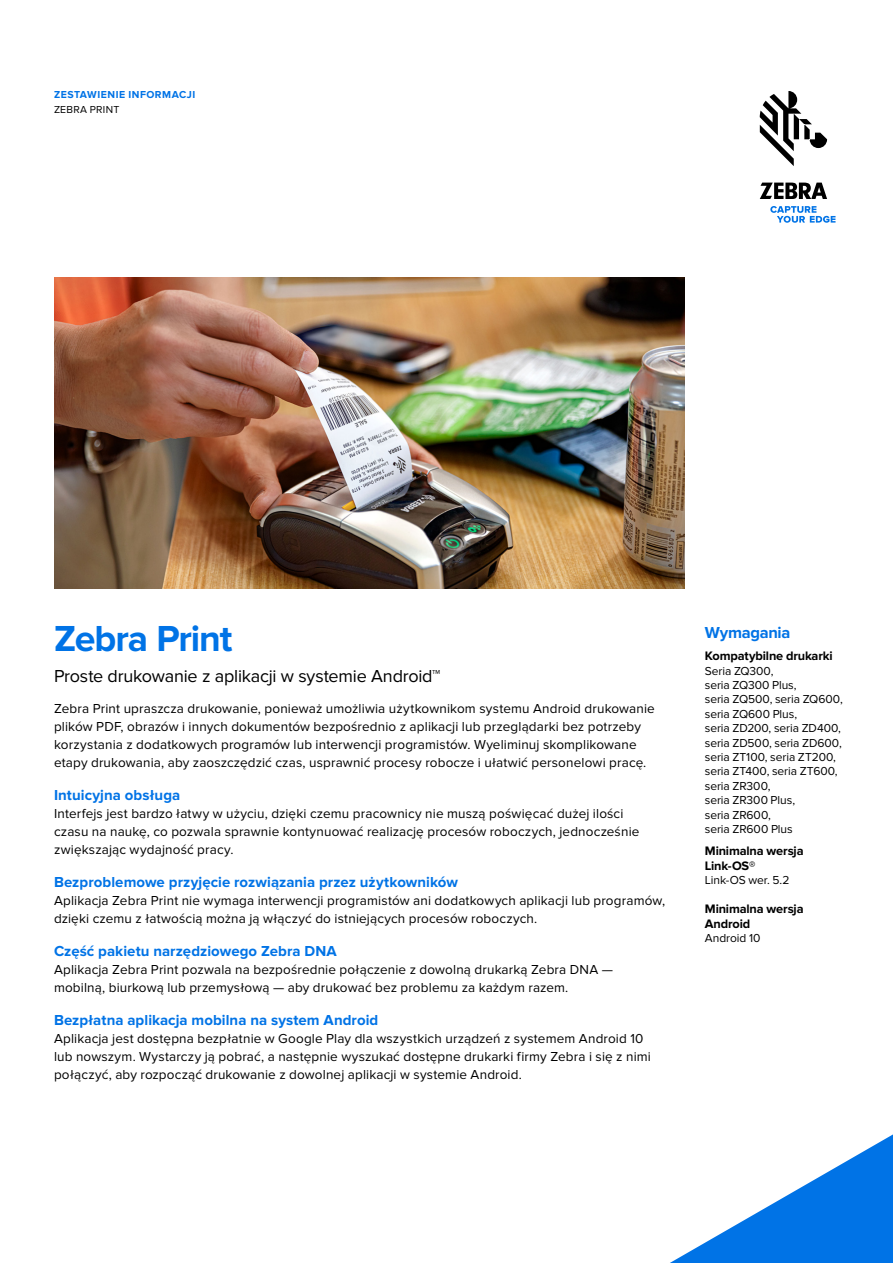
<style>
.page{position:relative;width:893px;height:1263px;background:#fff}
.page>*{position:absolute;margin:0;border:0;box-sizing:border-box;transform-origin:0 0}
.Heading-1-Cover{font:700 37.5px "Proxima Nova";letter-spacing:-.03em;color:#0073e6}
.Subhead-1-Cover{font:18px "Proxima Nova";letter-spacing:-.01em;color:#000}
.Body{font:700 16.5px "Proxima Nova";letter-spacing:-.02em;color:#0073e6}
.Subhead-3{font:700 15px "Proxima Nova";letter-spacing:.005em;color:#0073e6}
.Body-2{font:13.5px/18px "Proxima Nova";letter-spacing:.01em;color:#000}
.Body-3{font:700 12.75px/15px "Proxima Nova";letter-spacing:-.01em;color:#000}
.Body-4{font:12px/14.4px "Proxima Nova";letter-spacing:-.005em;color:#000}
.Collateral_Type{font:700 10.5px "Proxima Nova";letter-spacing:.045em;color:#0073e6}
.t1{font:10.5px "Proxima Nova";letter-spacing:.025em;color:#000}
.s1{font-weight:700}
</style>
<div class="page">
<svg style="left:760px;top:91px;width:67px;height:108px"></svg>
<svg style="left:770px;top:206px;width:65px;height:17px"></svg>
<img style="left:54px;top:277px;width:630px;height:311px">
<svg style="left:670px;top:1134px;width:223px;height:129px"></svg>
<p class="Collateral_Type" style="left:54px;top:89px;width:143px">ZESTAWIENIE INFORMACJI</p>
<p class="t1" style="left:54px;top:103px;width:67px">ZEBRA PRINT</p>
<p class="Heading-1-Cover" style="left:54px;top:617px;width:180px">Zebra Print</p>
<p class="Subhead-1-Cover" style="left:54px;top:665px;width:388px">Proste drukowanie z aplikacji w systemie Android<span class="s1">™</span></p>
<p class="Body-2" style="left:54px;top:700px;width:602px">Zebra Print upraszcza drukowanie, ponieważ umożliwia użytkownikom systemu Android drukowanie plików PDF, obrazów i innych dokumentów bezpośrednio z aplikacji lub przeglądarki bez potrzeby korzystania z dodatkowych programów lub interwencji programistów. Wyeliminuj skomplikowane etapy drukowania, aby zaoszczędzić czas, usprawnić procesy robocze i ułatwić personelowi pracę.</p>
<p class="Subhead-3" style="left:54px;top:787px;width:128px">Intuicyjna obsługa</p>
<p class="Body-2" style="left:54px;top:805px;width:587px">Interfejs jest bardzo łatwy w użyciu, dzięki czemu pracownicy nie muszą poświęcać dużej ilości czasu na naukę, co pozwala sprawnie kontynuować realizację procesów roboczych, jednocześnie zwiększając wydajność pracy.</p>
<p class="Subhead-3" style="left:54px;top:874px;width:406px">Bezproblemowe przyjęcie rozwiązania przez użytkowników</p>
<p class="Body-2" style="left:54px;top:892px;width:613px">Aplikacja Zebra Print nie wymaga interwencji programistów ani dodatkowych aplikacji lub programów, dzięki czemu z łatwością można ją włączyć do istniejących procesów roboczych.</p>
<p class="Subhead-3" style="left:54px;top:943px;width:284px">Część pakietu narzędziowego Zebra DNA</p>
<p class="Body-2" style="left:54px;top:961px;width:560px">Aplikacja Zebra Print pozwala na bezpośrednie połączenie z dowolną drukarką Zebra DNA — mobilną, biurkową lub przemysłową — aby drukować bez problemu za każdym razem.</p>
<p class="Subhead-3" style="left:54px;top:1012px;width:326px">Bezpłatna aplikacja mobilna na system Android</p>
<p class="Body-2" style="left:54px;top:1030px;width:598px">Aplikacja jest dostępna bezpłatnie w Google Play dla wszystkich urządzeń z systemem Android 10 lub nowszym. Wystarczy ją pobrać, a następnie wyszukać dostępne drukarki firmy Zebra i się z nimi połączyć, aby rozpocząć drukowanie z dowolnej aplikacji w systemie Android.</p>
<p class="Body" style="left:705px;top:623px;width:87px">Wymagania</p>
<p class="Body-3" style="left:705px;top:649px;width:129px">Kompatybilne drukarki</p>
<p class="Body-4" style="left:705px;top:663px;width:139px">Seria ZQ300,<br>seria ZQ300 Plus,<br>seria ZQ500, seria ZQ600, seria ZQ600 Plus,<br>seria ZD200, seria ZD400, seria ZD500, seria ZD600, seria ZT100, seria ZT200, seria ZT400, seria ZT600, seria ZR300,<br>seria ZR300 Plus,<br>seria ZR600,<br>seria ZR600 Plus</p>
<p class="Body-3" style="left:705px;top:843px;width:100px">Minimalna wersja<br>Link-OS®</p>
<p class="Body-4" style="left:705px;top:873px;width:86px">Link-OS wer. 5.2</p>
<p class="Body-3" style="left:705px;top:901px;width:100px">Minimalna wersja<br>Android</p>
<p class="Body-4" style="left:705px;top:931px;width:57px">Android 10</p>
</div>
